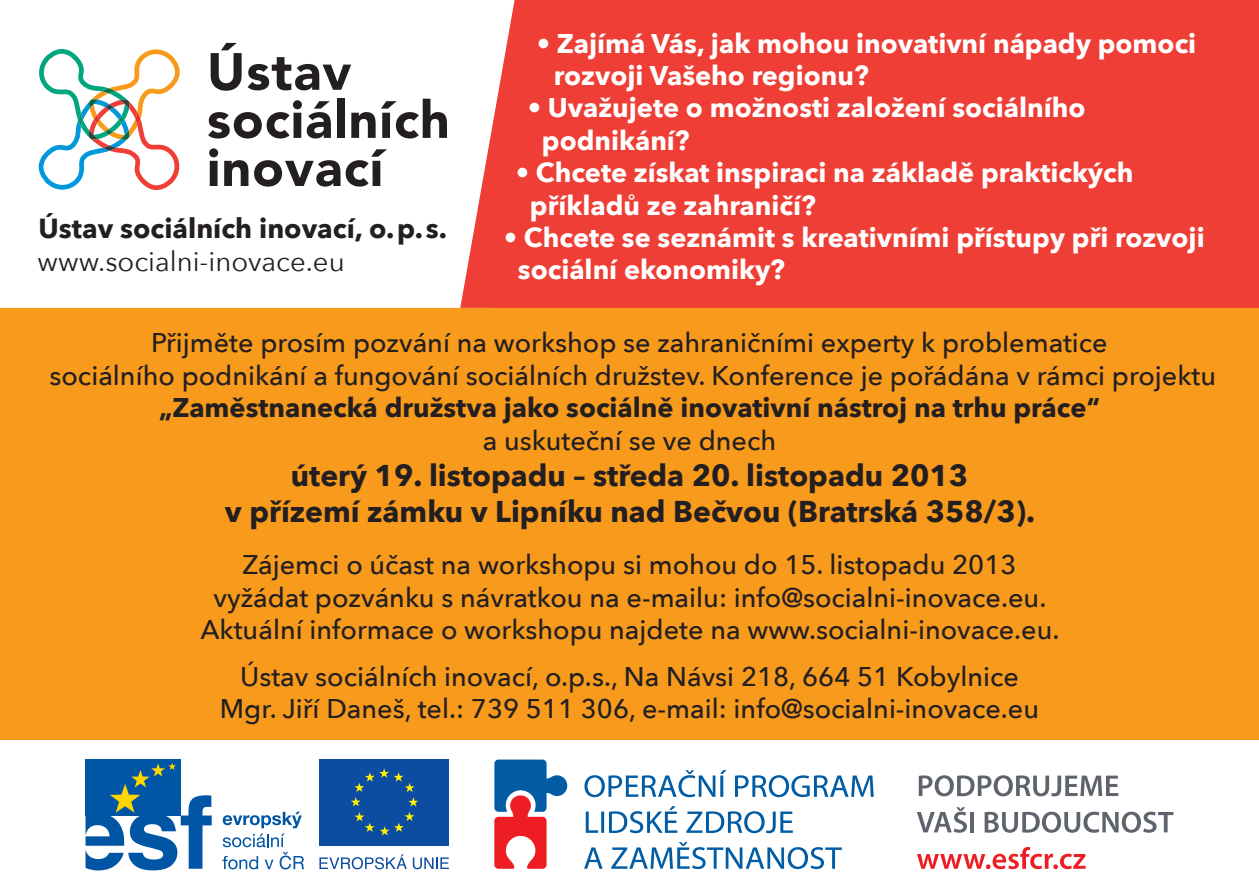
<style>
.page{position:relative;width:1259px;height:893px;background:#fff}
.page>*{position:absolute;margin:0;border:0;box-sizing:border-box;transform-origin:0 0}
.t1{font:700 30px/36px "Avenir Next";color:#231f20;text-align:center}
.t2{font:700 27.6px "Avenir Next";color:#231f20}
.t3{font:27.6px "Avenir Next";color:#231f20}
.t4{font:500 27px/32.4px "Avenir Next";color:#231f20;text-align:center}
.t5{font:700 27px "Avenir Next";color:#fff}
.t6{font:700 27px "Avenir Next";color:#231f20}
.s1{color:#ee3e35}
</style>
<div class="page">
<div style="left:0;top:0;width:1259px;height:740px;background:#f89a1c"></div>
<div style="left:0;top:0;width:460px;height:308px;background:#fff"></div>
<div style="left:460px;top:0;width:799px;height:308px;background:#ee3e35"></div>
<svg style="left:211px;top:43px;width:31px;height:48px"></svg>
<svg style="left:248px;top:57px;width:103px;height:33px"></svg>
<svg style="left:208px;top:100px;width:123px;height:39px"></svg>
<div style="left:337px;top:99px;width:8px;height:39px;background:#231f20"></div>
<svg style="left:351px;top:99px;width:96px;height:40px"></svg>
<svg style="left:209px;top:148px;width:9px;height:38px"></svg>
<svg style="left:224px;top:160px;width:24px;height:26px"></svg>
<svg style="left:254px;top:160px;width:86px;height:27px"></svg>
<svg style="left:346px;top:149px;width:41px;height:38px"></svg>
<svg style="left:39px;top:49px;width:142px;height:141px"></svg>
<svg style="left:584px;top:770px;width:289px;height:99px"></svg>
<svg style="left:494px;top:759px;width:73px;height:110px"></svg>
<div style="left:320px;top:759px;width:129px;height:87px;background:#0d4da1"></div>
<svg style="left:351px;top:768px;width:67px;height:67px"></svg>
<svg style="left:319px;top:854px;width:88px;height:15px"></svg>
<svg style="left:413px;top:857px;width:36px;height:12px"></svg>
<svg style="left:918px;top:775px;width:200px;height:21px"></svg>
<svg style="left:917px;top:807px;width:50px;height:26px"></svg>
<hr style="left:970px;top:812px;width:4px;height:20px;background:#5f646c">
<svg style="left:984px;top:812px;width:189px;height:21px"></svg>
<svg style="left:917px;top:847px;width:168px;height:22px"></svg>
<div style="left:85px;top:759px;width:96px;height:56px;background:#0155a5"></div>
<svg style="left:85px;top:763px;width:127px;height:107px"></svg>
<svg style="left:223px;top:812px;width:79px;height:16px"></svg>
<svg style="left:222px;top:834px;width:82px;height:35px"></svg>
<p class="t2" style="left:39px;top:211px;width:410px">Ústav sociálních inovací, o.p.s.</p>
<p class="t3" style="left:38px;top:245px;width:308px">www.socialni-inovace.eu</p>
<p class="t5" style="left:536px;top:27px;width:661px">• Zajímá Vás, jak mohou inovativní nápady pomoci</p>
<p class="t5" style="left:534px;top:59px;width:336px"><span class="s1">•</span> rozvoji Vašeho regionu?</p>
<p class="t5" style="left:528px;top:91px;width:559px">• Uvažujete o možnosti založení sociálního</p>
<p class="t5" style="left:522px;top:124px;width:169px"><span class="s1">•</span> podnikání?</p>
<p class="t5" style="left:516px;top:156px;width:619px">• Chcete získat inspiraci na základě praktických</p>
<p class="t5" style="left:510px;top:189px;width:308px"><span class="s1">•</span> příkladů ze zahraničí?</p>
<p class="t5" style="left:504px;top:221px;width:702px">• Chcete se seznámit s kreativními přístupy při rozvoji</p>
<p class="t5" style="left:498px;top:253px;width:289px"><span class="s1">•</span> sociální ekonomiky?</p>
<p class="t4" style="left:50px;top:327px;width:1168px">Přijměte prosím pozvání na workshop se zahraničními experty k problematice<br>sociálního podnikání a fungování sociálních družstev. Konference je pořádána v rámci projektu</p>
<p class="t6" style="left:159px;top:391px;width:943px">„Zaměstnanecká družstva jako sociálně inovativní nástroj na trhu práce“</p>
<p class="t4" style="left:483px;top:424px;width:295px">a uskuteční se ve dnech</p>
<p class="t1" style="left:225px;top:457px;width:811px">úterý 19. listopadu – středa 20. listopadu 2013<br>v přízemí zámku v Lipníku nad Bečvou (Bratrská 358/3).</p>
<p class="t4" style="left:200px;top:549px;width:860px">Zájemci o účast na workshopu si mohou do 15. listopadu 2013 vyžádat pozvánku s návratkou na e-mailu: info@socialni-inovace.eu.<br>Aktuální informace o workshopu najdete na www.socialni-inovace.eu.</p>
<p class="t4" style="left:220px;top:660px;width:820px">Ústav sociálních inovací, o.p.s., Na Návsi 218, 664 51 Kobylnice<br>Mgr. Jiří Daneš, tel.: 739 511 306, e-mail: info@socialni-inovace.eu</p>
</div>
